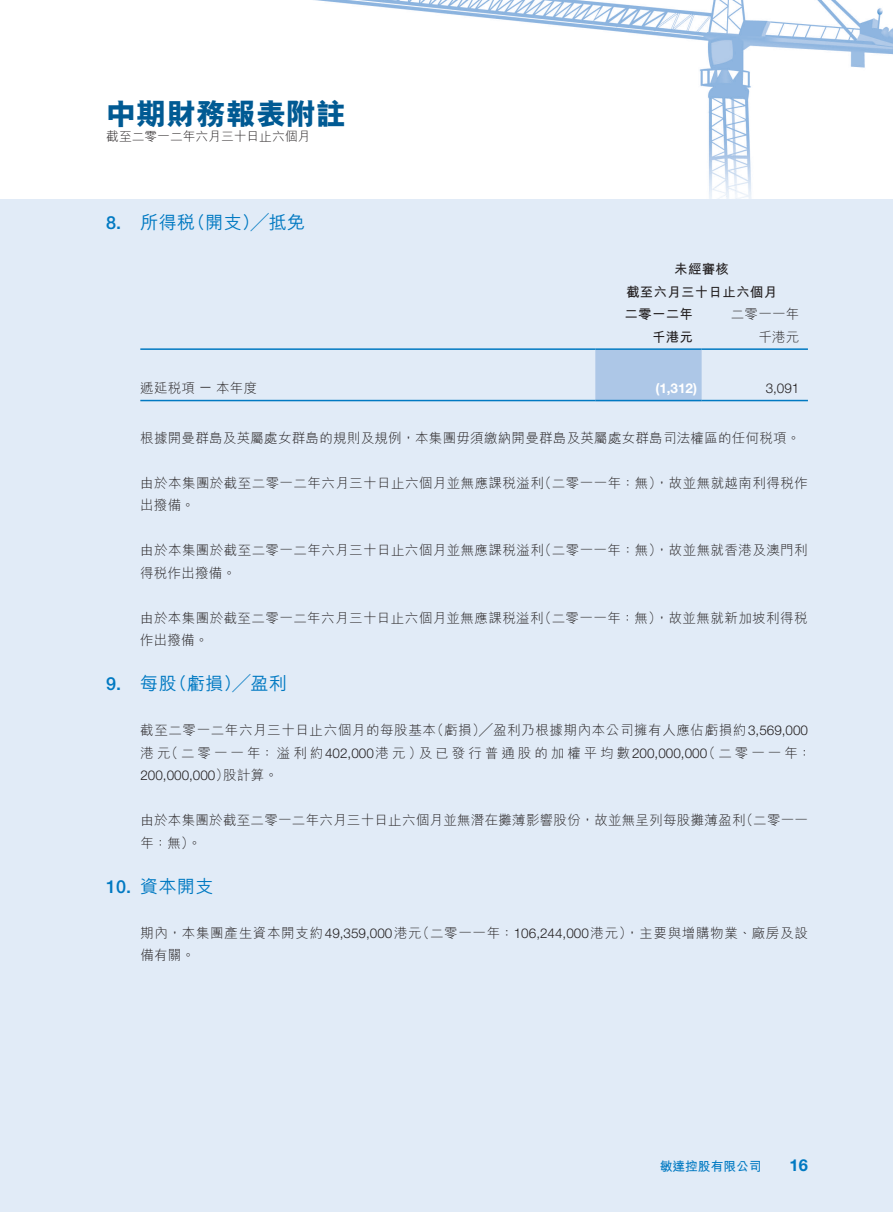
<style>
.page{position:relative;width:893px;height:1212px;background:#fff}
.page>*{position:absolute;margin:0;border:0;box-sizing:border-box;transform-origin:0 0}
.t1{font:800 30px "M Hei HK";color:#005a93}
.t2{font:500 18px "M Hei HK";letter-spacing:.02em;color:#0079c2}
.t3{font:500 18px "Helvetica Neue LT Std";color:#0079c2}
.t4{font:700 16.5px "Helvetica Neue LT Std";color:#0079c2}
.t5{font:300 13.5px/22.5px "M Hei HK";letter-spacing:.03em;color:#231f20}
.t6{font:300 13.5px/22.5px "M Hei HK";letter-spacing:.05em;color:#231f20}
.t7{font:300 13.5px/22.5px "M Hei HK";letter-spacing:.22em;color:#231f20}
.t8{font:700 13.5px/22.5px "M Hei HK";letter-spacing:.02em;color:#231f20;text-align:center}
.t9{font:300 13.5px "Helvetica Neue LT Std";color:#231f20}
.t10{font:700 13.5px "Helvetica Neue LT Std";color:#fff}
.t11{font:300 12.75px "M Hei HK";color:#231f20}
.t12{font:700 12.75px "M Hei HK";color:#0079c2}
.s1{font-family:"Helvetica Neue LT Std"}
.s2{font-family:"M Hei HK"}
</style>
<div class="page">
<img style="left:311px;top:0;width:582px;height:200px">
<div style="left:0;top:200px;width:893px;height:1012px;background:#e1ebf7"></div>
<div style="left:595px;top:350px;width:107px;height:50px;background:#adc7e7"></div>
<hr style="left:140px;top:348px;width:455px;height:2px;background:#0079c2">
<hr style="left:595px;top:348px;width:107px;height:2px;background:#0079c2">
<hr style="left:702px;top:348px;width:106px;height:2px;background:#0079c2">
<hr style="left:140px;top:400px;width:455px;height:1px;background:#0079c2">
<hr style="left:595px;top:400px;width:107px;height:1px;background:#0079c2">
<hr style="left:702px;top:400px;width:106px;height:1px;background:#0079c2">
<h1 class="t1" style="left:106px;top:98px;width:241px">中期財務報表附註</h1>
<p class="t11" style="left:106px;top:129px;width:205px">截至二零一二年六月三十日止六個月</p>
<h2 class="t3" style="left:106px;top:212px;width:17px">8.</h2>
<h2 class="t2" style="left:187px;top:209px;width:119px">（開支）╱抵免</h2>
<h2 class="t2" style="left:140px;top:209px;width:56px">所得稅</h2>
<p class="t8" style="left:626px;top:257px;width:153px">未經審核<br>截至六月三十日止六個月</p>
<p class="t5" style="left:731px;top:303px;width:70px">二零一一年</p>
<p class="t8" style="left:624px;top:302px;width:70px">二零一二年</p>
<p class="t8" style="left:652px;top:324px;width:43px">千港元</p>
<p class="t5" style="left:758px;top:325px;width:43px">千港元</p>
<p class="t5" style="left:216px;top:377px;width:43px">本年度</p>
<p class="t5" style="left:140px;top:377px;width:56px">遞延稅項</p>
<p class="t5" style="left:140px;top:426px;width:661px">根據開曼群島及英屬處女群島的規則及規例，本集團毋須繳納開曼群島及英屬處女群島司法權區的任何稅項。</p>
<p class="t5" style="left:538px;top:471px;width:271px">（二零一一年：無，）故並無就越南利得稅作</p>
<p class="t10" style="left:655px;top:380px;width:43px">)1,312(</p>
<p class="t9" style="left:766px;top:380px;width:35px">3,091</p>
<p class="t9" style="left:199px;top:378px;width:15px">—</p>
<p class="t5" style="left:140px;top:471px;width:405px">由於本集團於截至二零一二年六月三十日止六個月並無應課稅溢利出撥備。</p>
<p class="t5" style="left:538px;top:539px;width:271px">（二零一一年：無，）故並無就香港及澳門利</p>
<p class="t5" style="left:140px;top:539px;width:405px">由於本集團於截至二零一二年六月三十日止六個月並無應課稅溢利得稅作出撥備。</p>
<h2 class="t3" style="left:106px;top:673px;width:17px">9.</h2>
<p class="t5" style="left:538px;top:606px;width:271px">（二零一一年：無，）故並無就新加坡利得稅</p>
<p class="t5" style="left:140px;top:606px;width:405px">由於本集團於截至二零一二年六月三十日止六個月並無應課稅溢利作出撥備。</p>
<h2 class="t2" style="left:169px;top:671px;width:119px">（虧損）╱盈利</h2>
<h2 class="t2" style="left:140px;top:671px;width:38px">每股</h2>
<p class="t5" style="left:430px;top:719px;width:379px">（虧損）╱盈利乃根據期內本公司擁有人應佔虧損約<span class="s1">3,569,000</span></p>
<p class="t5" style="left:140px;top:719px;width:297px">截至二零一二年六月三十日止六個月的每股基本</p>
<p class="t7" style="left:223px;top:741px;width:200px;text-indent:-83px">港 （元 二零一一年：溢利約 <span class="s1">402,000</span>港元）股計算。</p>
<p class="t5" style="left:702px;top:741px;width:111px">（二零一一年：</p>
<p class="t7" style="left:419px;top:741px;width:290px">及已發行普通股的加權平均數 <span class="s1">200,000,000</span></p>
<p class="t9" style="left:140px;top:767px;width:90px">200,000,000<span class="s2">）</span></p>
<h2 class="t3" style="left:106px;top:876px;width:27px">10.</h2>
<p class="t5" style="left:740px;top:809px;width:70px">（二零一一</p>
<p class="t5" style="left:140px;top:809px;width:607px">由於本集團於截至二零一二年六月三十日止六個月並無潛在攤薄影響股份，故並無呈列每股攤薄盈利年：無。(</p>
<h2 class="t2" style="left:140px;top:873px;width:75px">資本開支</h2>
<p class="t6" style="left:416px;top:921px;width:393px">（二零一一年：<span class="s1">106,244,000</span>港元，）主要與增購物業、廠房及設</p>
<p class="t6" style="left:140px;top:921px;width:283px">期內，本集團產生資本開支約<span class="s1">49,359,000</span>港元備有關。</p>
<p class="t12" style="left:660px;top:1157px;width:103px">敏達控股有限公司</p>
<p class="t4" style="left:790px;top:1154px;width:20px">16</p>
</div>
